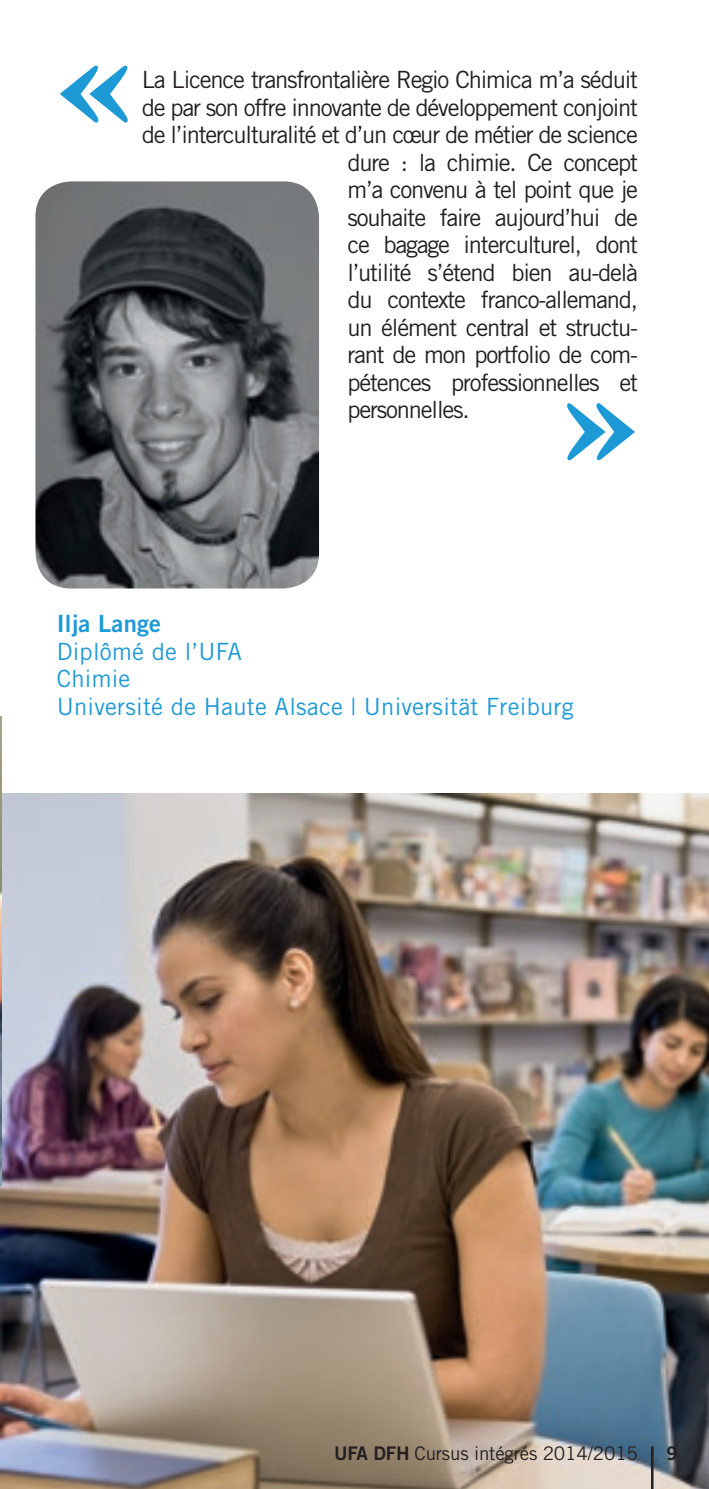
<style>
.page{position:relative;width:709px;height:1489px;background:#fff}
.page>*{position:absolute;margin:0;border:0;box-sizing:border-box;transform-origin:0 0}
.t1{font:700 150px "Times LT Std";color:#1d99d6}
.t2{font:23.75px "Trade Gothic LT Std";letter-spacing:-.05em;color:#231f20}
.t3{font:23.75px/27.5px "Trade Gothic LT Std";letter-spacing:.01em;color:#1d99d6}
.t4{font:23.75px "Trade Gothic LT Std Bd 2";letter-spacing:.01em;color:#1d99d6}
.t5{font:18.75px "Trade Gothic LT Std";letter-spacing:-.01em;color:#231f20}
.t6{font:18.75px "Trade Gothic LT Std Bd 2";color:#231f20}
.s1{font-family:"Trade Gothic LT Std Bd 2"}
</style>
<div class="page">
<img style="left:1px;top:793px;width:708px;height:695px">
<hr style="left:0;top:0;width:1px;height:1488px;background:#00a39e">
<img style="left:0;top:716px;width:1px;height:469px">
<img style="left:35px;top:181px;width:284px;height:407px">
<hr style="left:651px;top:1446px;width:2px;height:42px;background:#231f20">
<h1 class="t1" style="left:57px;top:-12px;width:76px">«</h1>
<p class="t2" style="left:142px;top:65px;width:498px">La Licence transfrontalière Regio Chimica m’a séduit</p>
<p class="t2" style="left:142px;top:93px;width:498px">de par son offre innovante de développement conjoint</p>
<p class="t2" style="left:142px;top:120px;width:498px">de l’interculturalité et d’un cœur de métier de science</p>
<p class="t2" style="left:347px;top:148px;width:292px">dure : la chimie. Ce concept</p>
<p class="t2" style="left:347px;top:175px;width:292px">m’a convenu à tel point que je</p>
<p class="t2" style="left:347px;top:203px;width:292px">souhaite faire aujourd’hui de</p>
<p class="t2" style="left:347px;top:230px;width:292px">ce bagage interculturel, dont</p>
<p class="t2" style="left:347px;top:258px;width:292px">l’utilité s’étend bien au-delà</p>
<p class="t2" style="left:347px;top:285px;width:292px">du contexte franco-allemand,</p>
<p class="t2" style="left:347px;top:313px;width:292px">un élément central et structu-</p>
<p class="t2" style="left:347px;top:340px;width:292px">rant de mon portfolio de com-</p>
<p class="t2" style="left:347px;top:368px;width:292px">pétences professionnelles et</p>
<p class="t2" style="left:347px;top:395px;width:124px">personnelles.</p>
<h1 class="t1" style="left:563px;top:325px;width:76px">»</h1>
<p class="t4" style="left:57px;top:609px;width:106px">Ilja Lange</p>
<p class="t3" style="left:57px;top:637px;width:518px">Diplômé de l’UFA<br>Chimie<br>Université de Haute Alsace | Universität Freiburg</p>
<p class="t5" style="left:334px;top:1441px;width:305px"><span class="s1">UFA DFH</span> Cursus intégrés 2014/2015</p>
<p class="t6" style="left:666px;top:1441px;width:13px">9</p>
</div>
